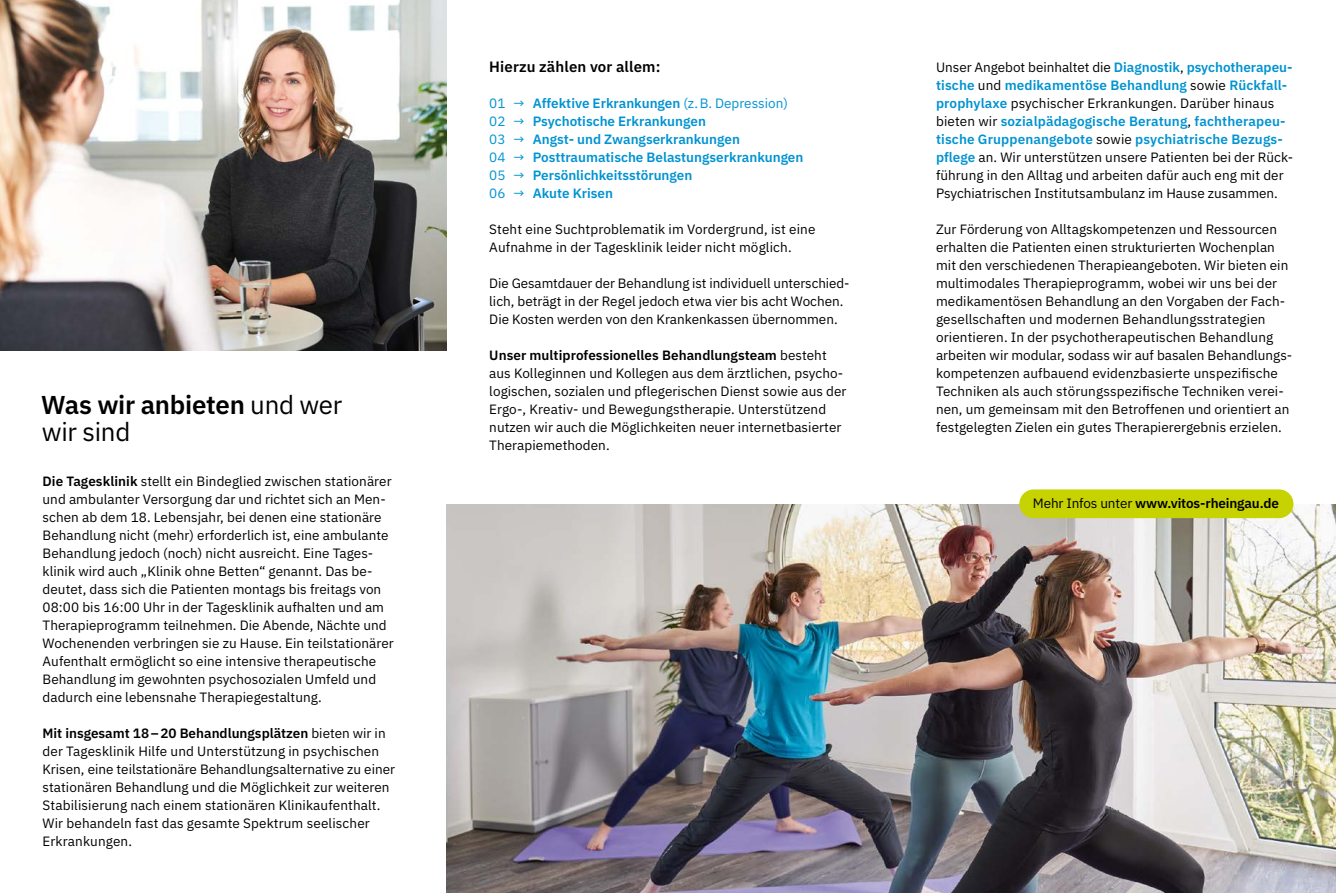
<style>
.page{position:relative;width:1336px;height:893px;background:#fff}
.page>*{position:absolute;margin:0;border:0;box-sizing:border-box;transform-origin:0 0}
.t1{font:600 25.8px/26.7px "IBM Plex Sans";letter-spacing:-.01em;color:#000}
.t2{font:600 15px "IBM Plex Sans";letter-spacing:.01em;color:#000}
.t3{font:13.5px/18px "IBM Plex Sans";letter-spacing:.005em;color:#000}
.t4{font:600 13.5px/18px "IBM Plex Sans";color:#0093d2}
.t5{font:600 13.5px "IBM Plex Sans";letter-spacing:-.01em;color:#000}
.s1{font-weight:400}
.s2{font-weight:600}
.s3{font-weight:600;color:#0093d2}
</style>
<div class="page">
<img style="left:0;top:0;width:446px;height:351px">
<img style="left:446px;top:504px;width:889px;height:389px">
<div style="left:1019px;top:489px;width:274px;height:29px;background:#c7d300;border-radius:14px"></div>
<h1 class="t1" style="left:41px;top:389px;width:302px">Was wir anbieten <span class="s1">und wer wir sind</span></h1>
<p class="t3" style="left:43px;top:471px;width:353px"><span class="s2">Die Tagesklinik</span> stellt ein Bindeglied zwischen stationärer und ambulanter Versorgung dar und richtet sich an Men&shy;schen ab dem 18. Lebensjahr, bei denen eine stationäre Behandlung nicht (mehr) erforderlich ist, eine ambulante Behandlung jedoch (noch) nicht ausreicht. Eine Tages&shy;klinik wird auch „Klinik ohne Betten“ genannt. Das be&shy;deutet, dass sich die Patienten montags bis freitags von 08:00 bis 16:00 Uhr in der Tagesklinik aufhalten und am Therapieprogramm teilnehmen. Die Abende, Nächte und Wochenenden verbringen sie zu Hause. Ein teilstationärer Aufenthalt ermöglicht so eine intensive therapeutische Behandlung im gewohnten psychosozialen Umfeld und dadurch eine lebensnahe Therapiegestaltung.</p>
<p class="t3" style="left:43px;top:723px;width:354px"><span class="s2">Mit insgesamt 18–20 Behandlungsplätzen</span> bieten wir in der Tagesklinik Hilfe und Unterstützung in psychischen Krisen, eine teilstationäre Behandlungsalternative zu einer stationären Behandlung und die Möglichkeit zur weiteren Stabilisierung nach einem stationären Klinikaufenthalt.<br>Wir behandeln fast das gesamte Spektrum seelischer Erkrankungen.</p>
<p class="t2" style="left:489px;top:55px;width:173px">Hierzu zählen vor allem:</p>
<p class="t4" style="left:489px;top:93px;width:315px"><span class="s1">01 →</span> Affektive Erkrankungen <span class="s1">(z.B. Depression)<br>02 →</span> Psychotische Erkrankungen<br><span class="s1">03 →</span> Angst- und Zwangserkrankungen<br><span class="s1">04 →</span> Posttraumatische Belastungserkrankungen <span class="s1">05 →</span> Persönlichkeitsstörungen<br><span class="s1">06 →</span> Akute Krisen</p>
<p class="t3" style="left:489px;top:219px;width:328px">Steht eine Suchtproblematik im Vordergrund, ist eine<br>Aufnahme in der Tagesklinik leider nicht möglich.</p>
<p class="t3" style="left:489px;top:273px;width:361px">Die Gesamtdauer der Behandlung ist individuell unterschied&shy;lich, beträgt in der Regel jedoch etwa vier bis acht Wochen.<br>Die Kosten werden von den Krankenkassen übernommen.</p>
<p class="t3" style="left:489px;top:345px;width:359px"><span class="s2">Unser multiprofessionelles Behandlungsteam</span> besteht aus Kolleginnen und Kollegen aus dem ärztlichen, psycho&shy;logischen, sozialen und pflegerischen Dienst sowie aus der Ergo-, Kreativ- und Bewegungstherapie. Unterstützend nutzen wir auch die Möglichkeiten neuer internetbasierter Therapiemethoden.</p>
<p class="t3" style="left:935px;top:57px;width:358px">Unser Angebot beinhaltet die <span class="s3">Diagnostik</span>, <span class="s3">psychotherapeu&shy;tische</span> und <span class="s3">medikamentöse Behandlung</span> sowie <span class="s3">Rückfall&shy;prophylaxe</span> psychischer Erkrankungen. Darüber hinaus bieten wir <span class="s3">sozialpädagogische Beratung</span>, <span class="s3">fachtherapeu&shy;tische Gruppenangebote</span> sowie <span class="s3">psychiatrische Bezugs&shy;pflege</span> an. Wir unterstützen unsere Patienten bei der Rück&shy;führung in den Alltag und arbeiten dafür auch eng mit der Psychiatrischen Institutsambulanz im Hause zusammen.</p>
<p class="t3" style="left:935px;top:219px;width:358px">Zur Förderung von Alltagskompetenzen und Ressourcen erhalten die Patienten einen strukturierten Wochenplan mit den verschiedenen Therapieangeboten. Wir bieten ein multimodales Therapieprogramm, wobei wir uns bei der medikamentösen Behandlung an den Vorgaben der Fach&shy;gesellschaften und modernen Behandlungsstrategien orientieren. In der psychotherapeutischen Behandlung arbeiten wir modular, sodass wir auf basalen Behandlungs&shy;kompetenzen aufbauend evidenzbasierte unspezifische Techniken als auch störungsspezifische Techniken verei&shy;nen, um gemeinsam mit den Betroffenen und orientiert an festgelegten Zielen ein gutes Therapierergebnis erzielen.</p>
<p class="t5" style="left:1032px;top:492px;width:247px"><span class="s1">Mehr Infos unter</span> www.vitos-rheingau.de</p>
</div>
